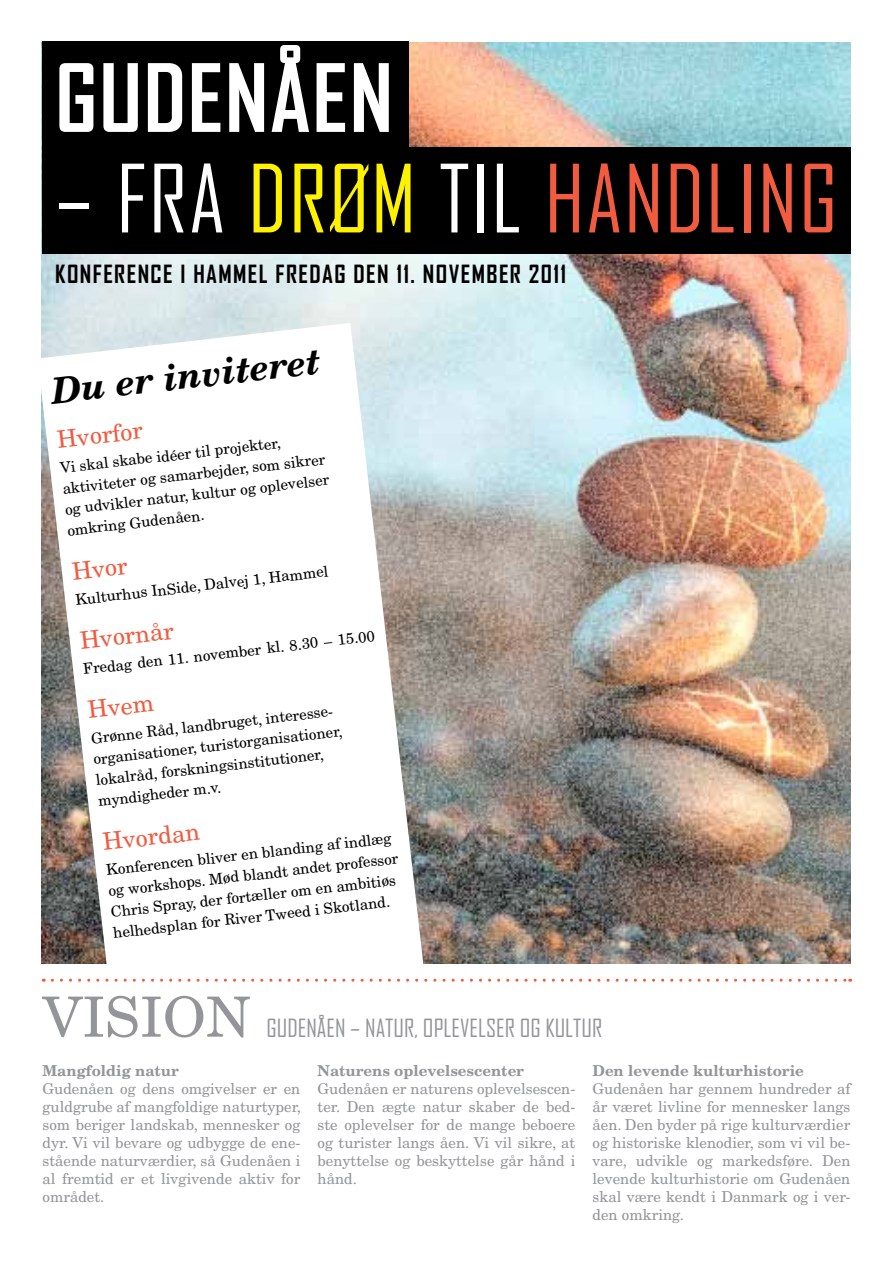
<style>
.page{position:relative;width:893px;height:1263px;background:#fff}
.page>*{position:absolute;margin:0;border:0;box-sizing:border-box;transform-origin:0 0}
.t1{font:90px "Agency FB";letter-spacing:.02em;color:#f15b40}
.t2{font:700 90px "Agency FB";letter-spacing:.02em;color:#fff}
.t3{font:55.5px "New Century Schlbk";color:#939598}
.t4{font:italic 700 36px "New Century Schlbk";color:#000}
.t5{font:700 24px "Agency FB";letter-spacing:.06em;color:#000}
.t6{font:24px "Agency FB";color:#939598}
.t7{font:24px "New Century Schlbk";color:#f15b40}
.t8{font:15px/18px "New Century Schlbk";color:#939598;text-align:justify}
.t9{font:15px/21.1px "New Century Schlbk";color:#000}
.t10{font:700 15px "New Century Schlbk";color:#939598}
.s1{color:#fff}
.s2{color:#fff200}
</style>
<div class="page">
<img style="left:42px;top:43px;width:808px;height:920px">
<svg style="left:41px;top:323px;width:388px;height:659px"></svg>
<div style="left:43px;top:41px;width:366px;height:107px;background:#000"></div>
<div style="left:43px;top:148px;width:808px;height:106px;background:#000"></div>
<svg style="left:52px;top:979px;width:799px;height:3px"></svg>
<h1 class="t2" style="left:55px;top:42px;width:339px">GUDENÅEN</h1>
<h1 class="t1" style="left:55px;top:144px;width:784px"><span class="s1">– FRA</span> <span class="s2">DRØM</span> <span class="s1">TIL</span> HANDLING</h1>
<h3 class="t5" style="left:55px;top:259px;width:512px">KONFERENCE I HAMMEL FREDAG DEN 11. NOVEMBER 2011</h3>
<h3 class="t4" style="left:49px;top:370px;width:272px;rotate:-7deg">Du er inviteret</h3>
<h3 class="t7" style="left:56px;top:424px;width:88px;rotate:-6deg">Hvorfor</h3>
<p class="t9" style="left:59px;top:456px;width:268px;rotate:-6deg">Vi skal skabe idéer til projekter, aktiviteter og samarbejder, som sikrer og udvikler natur, kultur og oplevelser omkring Gudenåen.</p>
<h3 class="t7" style="left:71px;top:556px;width:57px;rotate:-6deg">Hvor</h3>
<p class="t9" style="left:74px;top:588px;width:256px;rotate:-6deg">Kulturhus InSide, Dalvej 1, Hammel</p>
<h3 class="t7" style="left:79px;top:626px;width:96px;rotate:-6deg">Hvornår</h3>
<p class="t9" style="left:82px;top:657px;width:295px;rotate:-6deg">Fredag den 11. november kl. 8.30 – 15.00</p>
<h3 class="t7" style="left:86px;top:695px;width:68px;rotate:-6deg">Hvem</h3>
<p class="t9" style="left:90px;top:726px;width:252px;rotate:-6deg">Grønne Råd, landbruget, interesse&shy;organisationer, turistorganisationer, lokalråd, forskningsinstitutioner, myndigheder m.v.</p>
<h3 class="t7" style="left:101px;top:827px;width:104px;rotate:-6deg">Hvordan</h3>
<p class="t9" style="left:105px;top:858px;width:293px;rotate:-6deg">Konferencen bliver en blanding af indlæg og workshops. Mød blandt andet professor Chris Spray, der fortæller om en ambitiøs helhedsplan for River Tweed i Skotland.</p>
<h2 class="t3" style="left:43px;top:983px;width:210px">Vision</h2>
<h3 class="t6" style="left:267px;top:1013px;width:337px">GUDENÅEN – NATUR, OPLEVELSER OG KULTUR</h3>
<p class="t10" style="left:43px;top:1061px;width:138px">Mangfoldig natur</p>
<p class="t8" style="left:43px;top:1080px;width:260px">Gudenåen og dens omgivelser er en guldgrube af mangfoldige naturtyper, som beriger landskab, mennesker og dyr. Vi vil bevare og udbygge de ene&shy;stående naturværdier, så Gudenåen i al fremtid er et livgivende aktiv for området.</p>
<p class="t10" style="left:317px;top:1061px;width:208px">Naturens oplevelsescenter</p>
<p class="t8" style="left:317px;top:1080px;width:259px">Gudenåen er naturens oplevelsescen&shy;ter. Den ægte natur skaber de bed&shy;ste oplevelser for de mange beboere og turister langs åen. Vi vil sikre, at benyttelse og beskyttelse går hånd i hånd.</p>
<p class="t10" style="left:592px;top:1061px;width:213px">Den levende kulturhistorie</p>
<p class="t8" style="left:592px;top:1080px;width:259px">Gudenåen har gennem hundreder af år været livline for mennesker langs åen. Den byder på rige kulturværdier og historiske klenodier, som vi vil be&shy;vare, udvikle og markedsføre. Den levende kulturhistorie om Gudenåen skal være kendt i Danmark og i ver&shy;den omkring.</p>
</div>
